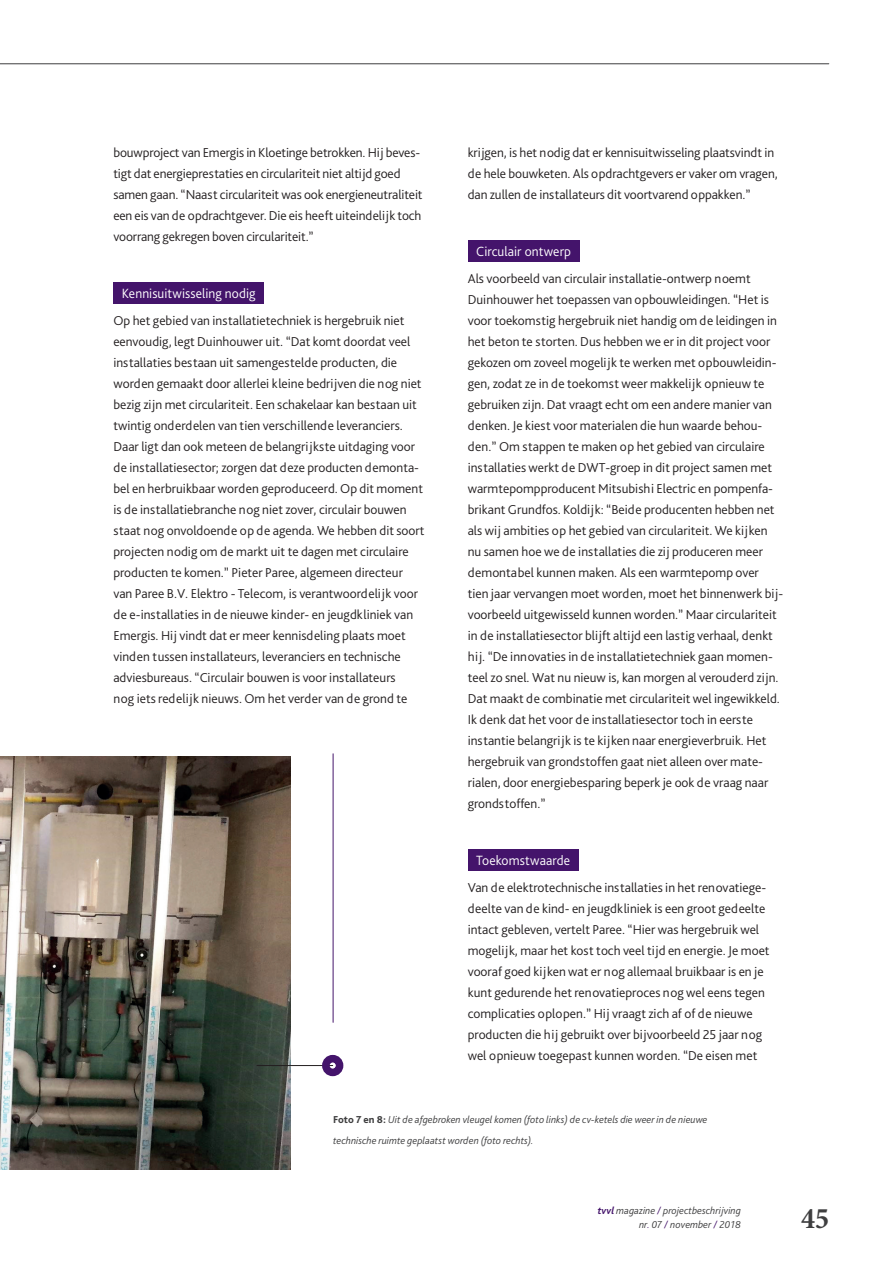
<style>
.page{position:relative;width:893px;height:1263px;background:#fff}
.page>*{position:absolute;margin:0;border:0;box-sizing:border-box;transform-origin:0 0}
.t1{font:700 condensed 30px "Minion Pro";color:#3e3e3f}
.t2{font:300 13.95px "Bliss Pro";letter-spacing:.005em;color:#fff}
.t3{font:300 13.5px/21px "Bliss Pro";color:#231f20}
.t4{font:italic 300 10.5px/21px "Bliss Pro";color:#3e3e3f}
.s1{font-weight:800;font-style:normal}
.s2{font-weight:700;color:#44146b}
.s3{color:#44146b}
</style>
<div class="page">
<hr style="left:0;top:63px;width:829px;height:1px;background:#3e3e3f">
<hr style="left:333px;top:754px;width:1px;height:268px;background:#44146b">
<div style="left:113px;top:282px;width:151px;height:22px;background:#44146b"></div>
<div style="left:468px;top:240px;width:112px;height:22px;background:#44146b"></div>
<img style="left:0;top:757px;width:291px;height:412px">
<hr style="left:257px;top:1065px;width:76px;height:1px;background:#231f20">
<div style="left:322px;top:1055px;width:21px;height:21px;border:8px solid #44146b;border-radius:50%"></div>
<div style="left:468px;top:849px;width:110px;height:22px;background:#44146b"></div>
<p class="t3" style="left:113px;top:141px;width:311px">bouwproject van Emergis in Kloetinge betrokken. Hij beves&shy;tigt dat energieprestaties en circulariteit niet altijd goed samen gaan. “Naast circulariteit was ook energieneutraliteit een eis van de opdrachtgever. Die eis heeft uiteindelijk toch voorrang gekregen boven circulariteit.”</p>
<p class="t2" style="left:122px;top:285px;width:135px">Kennisuitwisseling nodig</p>
<p class="t3" style="left:113px;top:309px;width:313px">Op het gebied van installatietechniek is hergebruik niet eenvoudig, legt Duinhouwer uit. “Dat komt doordat veel installaties bestaan uit samengestelde producten, die worden gemaakt door allerlei kleine bedrijven die nog niet bezig zijn met circulariteit. Een schakelaar kan bestaan uit twintig onderdelen van tien verschillende leveranciers.<br>Daar ligt dan ook meteen de belangrijkste uitdaging voor de installatiesector; zorgen dat deze producten demonta&shy;bel en herbruikbaar worden geproduceerd. Op dit moment is de installatiebranche nog niet zover, circulair bouwen staat nog onvoldoende op de agenda. We hebben dit soort projecten nodig om de markt uit te dagen met circulaire producten te komen.” Pieter Paree, algemeen directeur van Paree B.V. Elektro - Telecom, is verantwoordelijk voor de e-installaties in de nieuwe kinder- en jeugdkliniek van Emergis. Hij vindt dat er meer kennisdeling plaats moet vinden tussen installateurs, leveranciers en technische adviesbureaus. “Circulair bouwen is voor installateurs<br>nog iets redelijk nieuws. Om het verder van de grond te</p>
<p class="t3" style="left:468px;top:141px;width:312px">krijgen, is het nodig dat er kennisuitwisseling plaatsvindt in de hele bouwketen. Als opdrachtgevers er vaker om vragen, dan zullen de installateurs dit voortvarend oppakken.”</p>
<p class="t2" style="left:476px;top:243px;width:96px">Circulair ontwerp</p>
<p class="t3" style="left:468px;top:267px;width:317px">Als voorbeeld van circulair installatie-ontwerp noemt Duinhouwer het toepassen van opbouwleidingen. “Het is voor toekomstig hergebruik niet handig om de leidingen in het beton te storten. Dus hebben we er in dit project voor gekozen om zoveel mogelijk te werken met opbouwleidin&shy;gen, zodat ze in de toekomst weer makkelijk opnieuw te gebruiken zijn. Dat vraagt echt om een andere manier van denken. Je kiest voor materialen die hun waarde behou&shy;den.” Om stappen te maken op het gebied van circulaire installaties werkt de DWT-groep in dit project samen met warmtepompproducent Mitsubishi Electric en pompenfa&shy;brikant Grundfos. Koldijk: “Beide producenten hebben net als wij ambities op het gebied van circulariteit. We kijken nu samen hoe we de installaties die zij produceren meer demontabel kunnen maken. Als een warmtepomp over tien jaar vervangen moet worden, moet het binnenwerk bij&shy;voorbeeld uitgewisseld kunnen worden.” Maar circulariteit in de installatiesector blijft altijd een lastig verhaal, denkt hij. “De innovaties in de installatietechniek gaan momen&shy;teel zo snel. Wat nu nieuw is, kan morgen al verouderd zijn.<br>Dat maakt de combinatie met circulariteit wel ingewikkeld.<br>Ik denk dat het voor de installatiesector toch in eerste instantie belangrijk is te kijken naar energieverbruik. Het hergebruik van grondstoffen gaat niet alleen over mate&shy;rialen, door energiebesparing beperk je ook de vraag naar grondstoffen.”</p>
<p class="t2" style="left:476px;top:852px;width:95px">Toekomstwaarde</p>
<p class="t3" style="left:468px;top:876px;width:303px">Van de elektrotechnische installaties in het renovatiege&shy;deelte van de kind- en jeugdkliniek is een groot gedeelte intact gebleven, vertelt Paree. “Hier was hergebruik wel mogelijk, maar het kost toch veel tijd en energie. Je moet vooraf goed kijken wat er nog allemaal bruikbaar is en je kunt gedurende het renovatieproces nog wel eens tegen complicaties oplopen.” Hij vraagt zich af of de nieuwe producten die hij gebruikt over bijvoorbeeld 25 jaar nog wel opnieuw toegepast kunnen worden. “De eisen met</p>
<p class="t4" style="left:333px;top:1108px;width:376px"><span class="s1">Foto 7 en 8:</span> Uit de afgebroken vleugel komen (foto links) de cv-ketels die weer in de nieuwe technische ruimte geplaatst worden (foto rechts).</p>
<p class="t4" style="left:598px;top:1204px;width:145px;line-height:13.5px;text-align:right"><span class="s2">tvvl</span> magazine <span class="s3">/</span> projectbeschrijving nr<span class="s3">.</span> 07 <span class="s3">/</span> november <span class="s3">/</span> 2018</p>
<h1 class="t1" style="left:801px;top:1197px;width:29px">45</h1>
</div>
